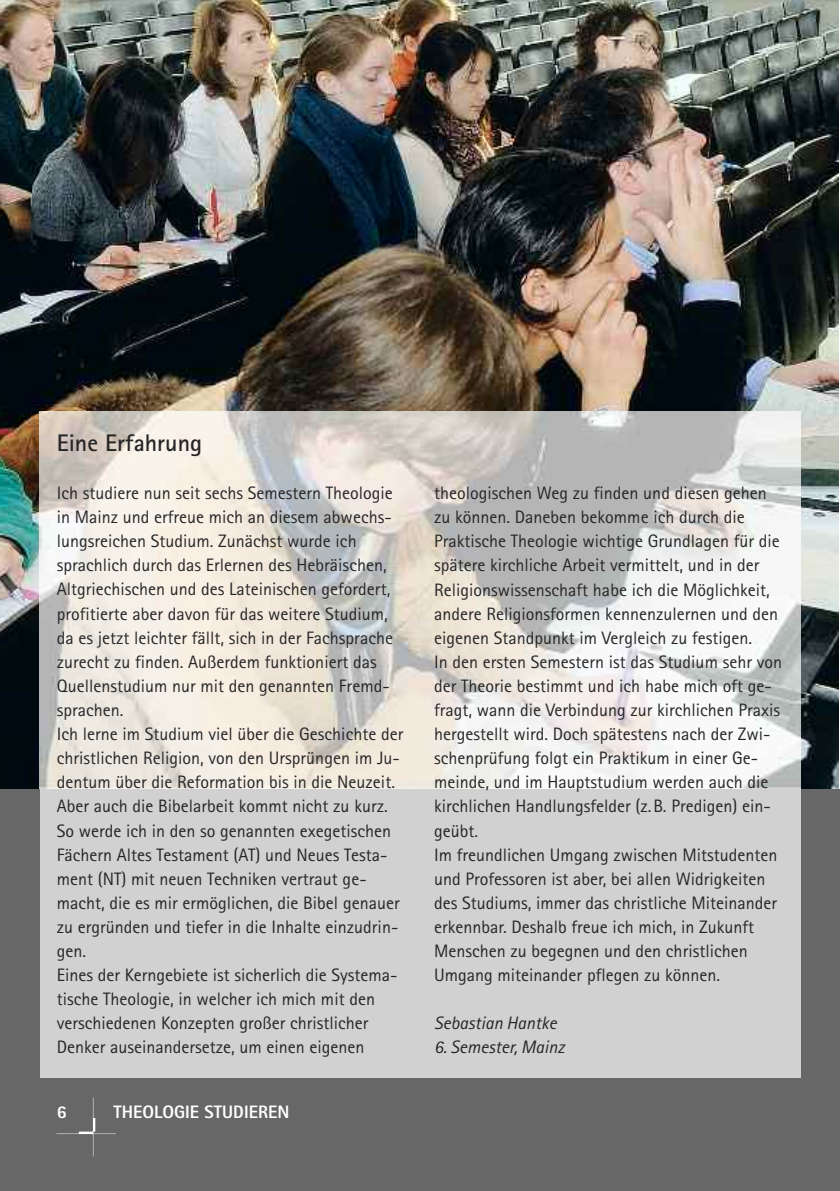
<style>
.page{position:relative;width:840px;height:1191px;background:#fff}
.page>*{position:absolute;margin:0;border:0;box-sizing:border-box;transform-origin:0 0}
.t1{font:700 24px "Rotis Sans Serif";color:#272627}
.t2{font:18px/24px "Rotis Sans Serif";color:#272627}
.t3{font:italic 18px "Rotis Sans Serif";color:#272627}
.t4{font:800 18px "Rotis Sans Serif";color:#fff}
</style>
<div class="page">
<div style="left:0;top:782px;width:839px;height:409px;background:#686768"></div>
<img style="left:0;top:0;width:837px;height:788px">
<img style="left:57px;top:1097px;width:59px;height:59px">
<div style="left:40px;top:788px;width:759px;height:289px;background:#d2d1d2"></div>
<img style="left:40px;top:412px;width:759px;height:376px">
<h1 class="t1" style="left:57px;top:434px;width:147px">Eine Erfahrung</h1>
<p class="t2" style="left:57px;top:483px;width:348px">Ich studiere nun seit sechs Semestern Theologie in Mainz und erfreue mich an diesem abwechs&shy;lungsreichen Studium. Zunächst wurde ich sprachlich durch das Erlernen des Hebräischen, Altgriechischen und des Lateinischen gefordert, profitierte aber davon für das weitere Studium, da es jetzt leichter fällt, sich in der Fachsprache zurecht zu finden. Außerdem funktioniert das Quellenstudium nur mit den genannten Fremd&shy;sprachen.<br>Ich lerne im Studium viel über die Geschichte der christlichen Religion, von den Ursprüngen im Ju&shy;dentum über die Reformation bis in die Neuzeit.<br>Aber auch die Bibelarbeit kommt nicht zu kurz.<br>So werde ich in den so genannten exegetischen Fächern Altes Testament (AT) und Neues Testa&shy;ment (NT) mit neuen Techniken vertraut ge&shy;macht, die es mir ermöglichen, die Bibel genauer zu ergründen und tiefer in die Inhalte einzudrin&shy;gen.<br>Eines der Kerngebiete ist sicherlich die Systema&shy;tische Theologie, in welcher ich mich mit den verschiedenen Konzepten großer christlicher Denker auseinandersetze, um einen eigenen</p>
<p class="t2" style="left:434px;top:483px;width:349px">theologischen Weg zu finden und diesen gehen zu können. Daneben bekomme ich durch die Praktische Theologie wichtige Grundlagen für die spätere kirchliche Arbeit vermittelt, und in der Religionswissenschaft habe ich die Möglichkeit, andere Religionsformen kennenzulernen und den eigenen Standpunkt im Vergleich zu festigen.<br>In den ersten Semestern ist das Studium sehr von der Theorie bestimmt und ich habe mich oft ge&shy;fragt, wann die Verbindung zur kirchlichen Praxis hergestellt wird. Doch spätestens nach der Zwi&shy;schenprüfung folgt ein Praktikum in einer Ge&shy;meinde, und im Hauptstudium werden auch die kirchlichen Handlungsfelder (z.B. Predigen) ein&shy;geübt.<br>Im freundlichen Umgang zwischen Mitstudenten und Professoren ist aber, bei allen Widrigkeiten des Studiums, immer das christliche Miteinander erkennbar. Deshalb freue ich mich, in Zukunft Menschen zu begegnen und den christlichen Umgang miteinander pflegen zu können.</p>
<p class="t3" style="left:434px;top:1017px;width:124px">Sebastian Hantke</p>
<p class="t3" style="left:434px;top:1041px;width:132px">6. Semester, Mainz</p>
<p class="t4" style="left:57px;top:1106px;width:12px">6</p>
<p class="t4" style="left:113px;top:1106px;width:177px">THEOLOGIE STUDIEREN</p>
</div>
